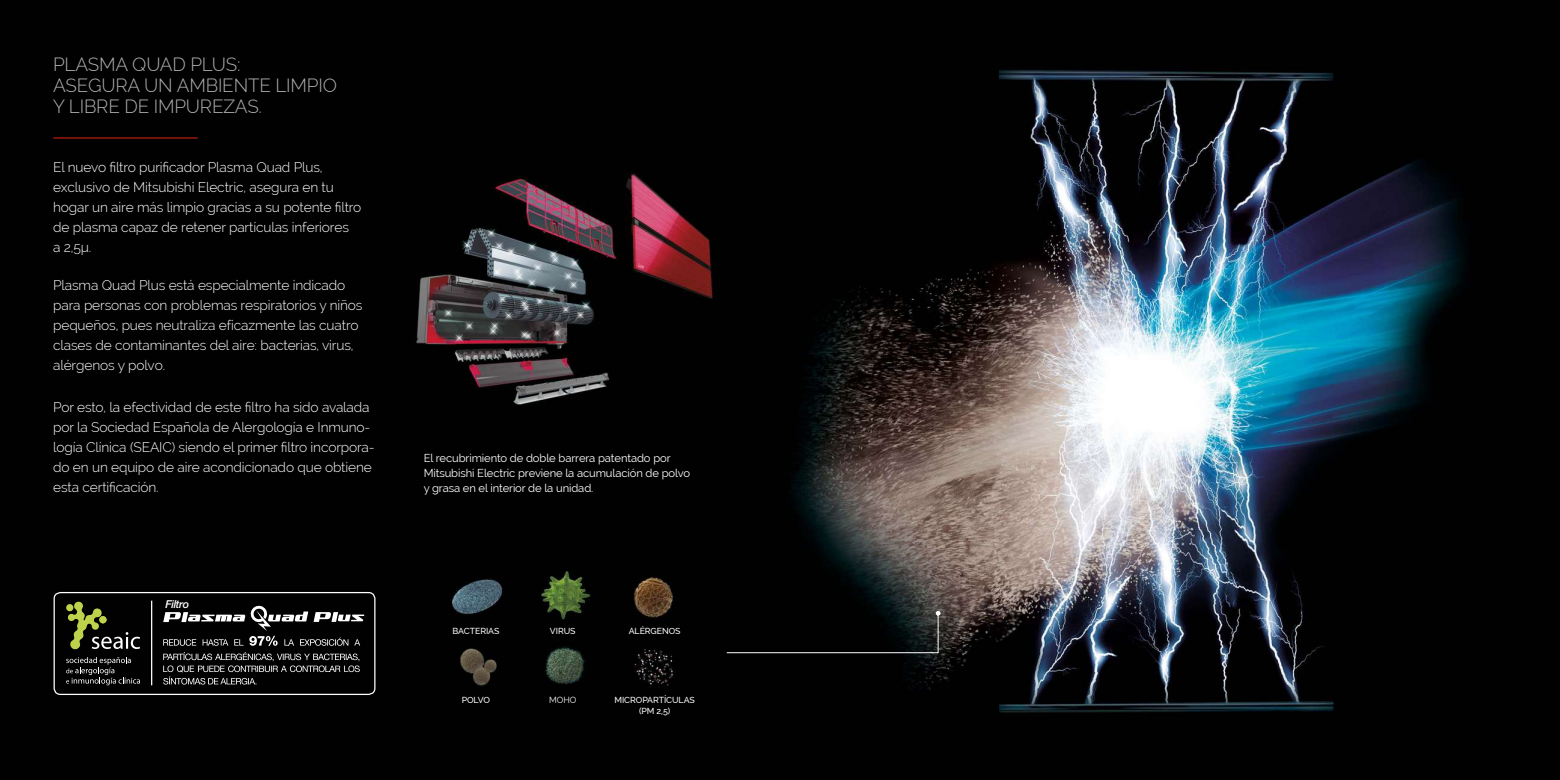
<style>
.page{position:relative;width:1560px;height:780px;background:#fff}
.page>*{position:absolute;margin:0;border:0;box-sizing:border-box;transform-origin:0 0}
.t1{font:300 18.75px/21.2px "Raleway";letter-spacing:-.01em;color:#b3b2b2}
.t2{font:300 13.75px/20px "Raleway";letter-spacing:-.01em;color:#fff}
.t3{font:11.25px/15px "Raleway";letter-spacing:-.01em;color:#fff}
.t4{font:italic 500 10.88px "Helvetica Neue LT Std";letter-spacing:-.04em;color:#fff}
.t5{font:500 8.75px/11.2px "Raleway";letter-spacing:-.01em;color:#fff;text-align:center}
.t6{font:8.75px "Raleway";color:#fff}
</style>
<div class="page">
<img style="left:0;top:0;width:1559px;height:780px">
<hr style="left:53px;top:138px;width:145px;height:1px;background:#e42313">
<svg style="left:726px;top:610px;width:214px;height:43px;background:#0b0d0d"></svg>
<div style="left:54px;top:592px;width:321px;height:103px;border:1px solid #fff;border-radius:6px"></div>
<svg style="left:68px;top:601px;width:72px;height:49px;background:#34381f"></svg>
<div style="left:99px;top:616px;width:7px;height:7px;background:#bfd24b;border-radius:50%"></div>
<svg style="left:66px;top:657px;width:74px;height:28px;background:#282828"></svg>
<hr style="left:151px;top:600px;width:1px;height:85px;background:#fff">
<svg style="left:163px;top:605px;width:201px;height:41px;background:#303030"></svg>
<svg style="left:163px;top:652px;width:197px;height:32px;background:#292929"></svg>
<h1 class="t1" style="left:53px;top:53px;width:285px">PLASMA QUAD PLUS:<br>ASEGURA UN AMBIENTE LIMPIO<br>Y LIBRE DE IMPUREZAS.</h1>
<p class="t2" style="left:53px;top:157px;width:309px">El nuevo filtro purificador Plasma Quad Plus, exclusivo de Mitsubishi Electric, asegura en tu hogar un aire más limpio gracias a su potente filtro de plasma capaz de retener partículas inferiores<br>a 2,5µ.</p>
<p class="t2" style="left:53px;top:275px;width:311px">Plasma Quad Plus está especialmente indicado para personas con problemas respiratorios y niños pequeños, pues neutraliza eficazmente las cuatro clases de contaminantes del aire: bacterias, virus, alérgenos y polvo.</p>
<p class="t2" style="left:53px;top:397px;width:323px">Por esto, la efectividad de este filtro ha sido avalada por la Sociedad Española de Alergología e Inmuno&shy;logía Clínica (SEAIC) siendo el primer filtro incorpora&shy;do en un equipo de aire acondicionado que obtiene esta certificación.</p>
<p class="t4" style="left:165px;top:598px;width:25px">Filtro</p>
<p class="t3" style="left:423px;top:451px;width:268px">El recubrimiento de doble barrera patentado por<br>Mitsubishi Electric previene la acumulación de polvo y grasa en el interior de la unidad.</p>
<p class="t5" style="left:452px;top:625px;width:48px">BACTERIAS</p>
<p class="t5" style="left:462px;top:694px;width:30px">POLVO</p>
<p class="t5" style="left:550px;top:625px;width:27px">VIRUS</p>
<p class="t6" style="left:549px;top:695px;width:29px">MOHO</p>
<p class="t5" style="left:628px;top:625px;width:53px">ALÉRGENOS</p>
<p class="t5" style="left:614px;top:694px;width:82px">MICROPARTÍCULAS (PM 2,5)</p>
</div>
